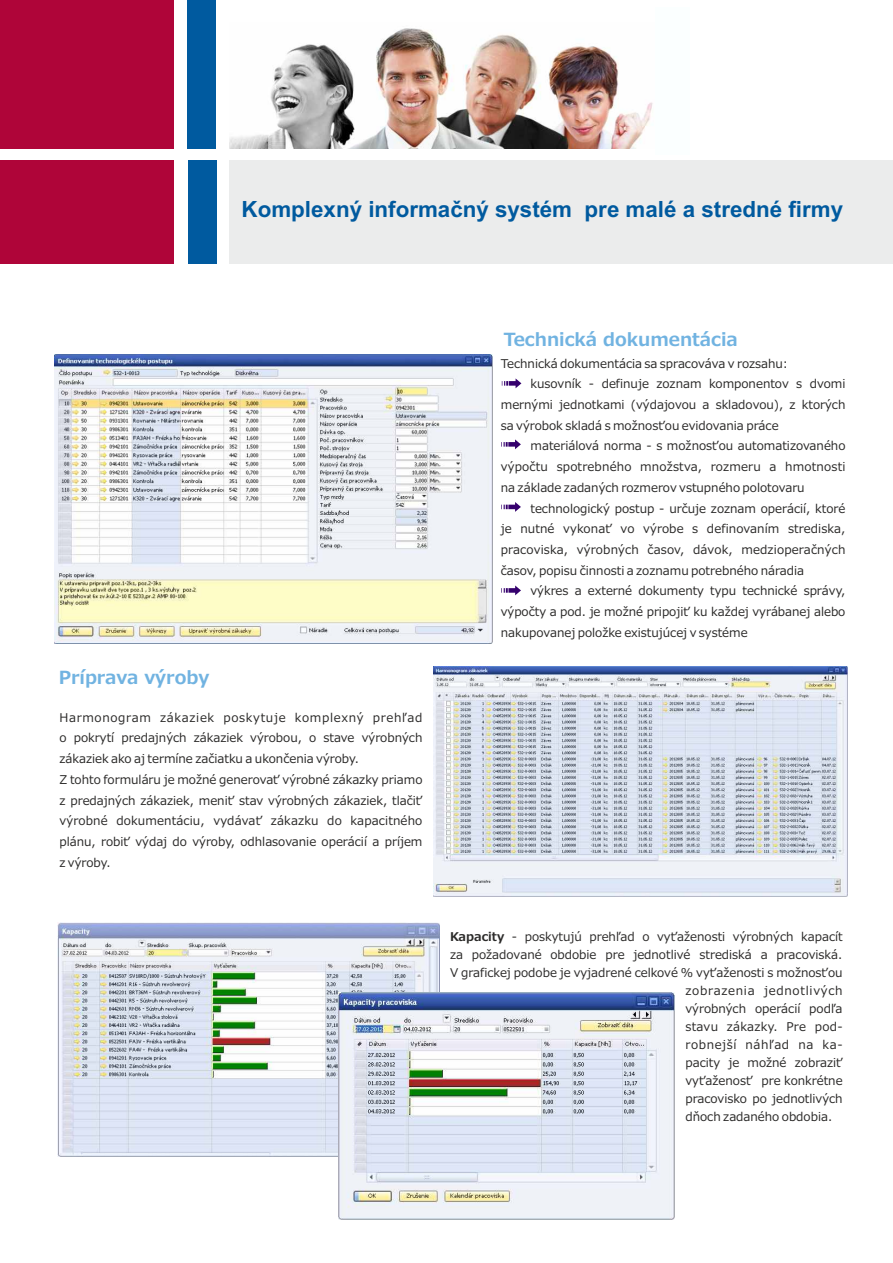
<style>
.page{position:relative;width:893px;height:1263px;background:#fff}
.page>*{position:absolute;margin:0;border:0;box-sizing:border-box;transform-origin:0 0}
.t1{font:700 22.35px "Arial";color:#005a9f}
.t2{font:700 18px "Meiryo";color:#71b3e1}
.t3{font:12px/20.7px "Meiryo";color:#2b2a29}
.t4{font:12px "Meiryo";letter-spacing:.06em;color:#2b2a29}
.t5{font:12px "Meiryo";letter-spacing:.02em;color:#2b2a29}
.t6{font:12px "Meiryo";letter-spacing:.05em;color:#2b2a29}
.s1{font-weight:700}
</style>
<div class="page">
<div style="left:1px;top:160px;width:173px;height:104px;background:#af0539"></div>
<div style="left:188px;top:160px;width:29px;height:104px;background:#005a9f"></div>
<div style="left:230px;top:160px;width:663px;height:104px;background:#ebecec"></div>
<img style="left:230px;top:28px;width:423px;height:120px">
<div style="left:1px;top:0;width:173px;height:148px;background:#af0539"></div>
<div style="left:188px;top:0;width:28px;height:148px;background:#005a9f"></div>
<div style="left:655px;top:7px;width:34px;height:148px;background:#fbffff"></div>
<svg style="left:502px;top:378px;width:19px;height:10px"></svg>
<svg style="left:501px;top:439px;width:20px;height:10px"></svg>
<svg style="left:501px;top:502px;width:20px;height:10px"></svg>
<svg style="left:501px;top:585px;width:20px;height:10px"></svg>
<img style="left:54px;top:354px;width:438px;height:289px">
<img style="left:434px;top:667px;width:414px;height:230px">
<img style="left:58px;top:923px;width:382px;height:233px">
<img style="left:338px;top:992px;width:337px;height:228px">
<h1 class="t1" style="left:242px;top:201px;width:603px">Komplexný informačný systém pre malé a stredné firmy</h1>
<h2 class="t2" style="left:504px;top:331px;width:236px">Technická dokumentácia</h2>
<h2 class="t2" style="left:59px;top:668px;width:152px">Príprava výroby</h2>
<p class="t3" style="left:59px;top:707px;width:364px">Harmonogram zákaziek poskytuje komplexný prehľad o pokrytí predajných zákaziek výrobou, o stave výrobných zákaziek ako aj termíne začiatku a ukončenia výroby.<br>Z tohto formuláru je možné generovať výrobné zákazky priamo z predajných zákaziek, meniť stav výrobných zákaziek, tlačiť výrobné dokumentáciu, vydávať zákazku do kapacitného plánu, robiť výdaj do výroby, odhlasovanie operácií a príjem z výroby.</p>
<p class="t3" style="left:501px;top:353px;width:289px">Technická dokumentácia sa spracováva v rozsahu:</p>
<p class="t3" style="left:530px;top:373px;width:316px">kusovník - definuje zoznam komponentov s dvomi</p>
<p class="t3" style="left:501px;top:394px;width:346px">mernými jednotkami (výdajovou a skladovou), z ktorých</p>
<p class="t3" style="left:501px;top:415px;width:279px">sa výrobok skladá s možnosťou evidovania práce</p>
<p class="t3" style="left:530px;top:436px;width:316px">materiálová norma - s možnosťou automatizovaného</p>
<p class="t3" style="left:501px;top:456px;width:346px">výpočtu spotrebného množstva, rozmeru a hmotnosti</p>
<p class="t3" style="left:501px;top:477px;width:305px">na základe zadaných rozmerov vstupného polotovaru</p>
<p class="t3" style="left:530px;top:498px;width:316px">technologický postup - určuje zoznam operácií, ktoré</p>
<p class="t3" style="left:501px;top:518px;width:346px">je nutné vykonať vo výrobe s definovaním strediska,</p>
<p class="t3" style="left:501px;top:539px;width:346px">pracoviska, výrobných časov, dávok, medzioperačných</p>
<p class="t3" style="left:501px;top:560px;width:305px">časov, popisu činnosti a zoznamu potrebného náradia</p>
<p class="t3" style="left:530px;top:580px;width:316px">výkres a externé dokumenty typu technické správy,</p>
<p class="t3" style="left:501px;top:601px;width:346px">výpočty a pod. je možné pripojiť ku každej vyrábanej alebo</p>
<p class="t3" style="left:501px;top:622px;width:248px">nakupovanej položke existujúcej v systéme</p>
<p class="t3" style="left:450px;top:926px;width:394px"><span class="s1">Kapacity</span> - poskytujú prehľad o vyťaženosti výrobných kapacít</p>
<p class="t3" style="left:450px;top:944px;width:394px">za požadované obdobie pre jednotlivé strediská a pracoviská.</p>
<p class="t3" style="left:450px;top:962px;width:394px">V grafickej podobe je vyjadrené celkové % vyťaženosti s možnosťou</p>
<p class="t4" style="left:685px;top:984px;width:159px">zobrazenia jednotlivých</p>
<p class="t3" style="left:685px;top:998px;width:159px">výrobných operácií podľa</p>
<p class="t5" style="left:685px;top:1020px;width:159px">stavu zákazky. Pre pod-</p>
<p class="t6" style="left:685px;top:1038px;width:159px">robnejší náhľad na ka-</p>
<p class="t3" style="left:685px;top:1052px;width:159px">pacity je možné zobraziť</p>
<p class="t3" style="left:685px;top:1070px;width:159px">vyťaženosť pre konkrétne</p>
<p class="t3" style="left:685px;top:1088px;width:159px">pracovisko po jednotlivých</p>
<p class="t3" style="left:685px;top:1106px;width:148px">dňoch zadaného obdobia.</p>
</div>
